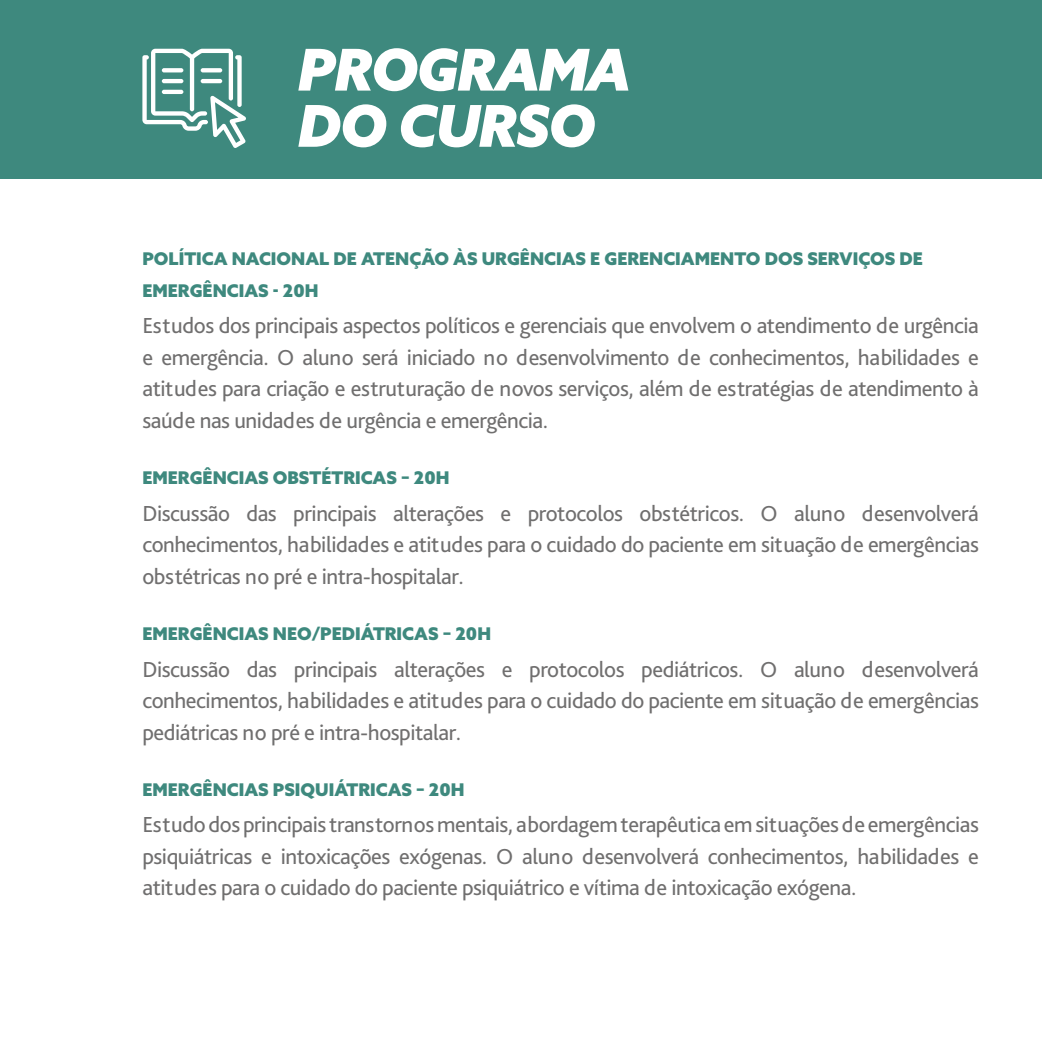
<style>
.page{position:relative;width:1042px;height:1042px;background:#fff}
.page>*{position:absolute;margin:0;border:0;box-sizing:border-box;transform-origin:0 0}
.t1{font:italic 900 57.75px/56.2px "Azo Sans";letter-spacing:-.02em;color:#fff}
.t2{font:22.75px/31.5px "Bliss Pro";letter-spacing:-.02em;color:#706f6f;text-align:justify}
.t3{font:900 17.5px/31.5px "Azo Sans";color:#3e897e}
</style>
<div class="page">
<div style="left:0;top:0;width:1042px;height:179px;background:#3e897e"></div>
<svg style="left:142px;top:49px;width:104px;height:99px"></svg>
<h1 class="t1" style="left:298px;top:41px;width:334px">PROGRAMA<br>DO CURSO</h1>
<p class="t3" style="left:142px;top:243px;width:782px">POLÍTICA NACIONAL DE ATENÇÃO ÀS URGÊNCIAS E GERENCIAMENTO DOS SERVIÇOS DE<br>EMERGÊNCIAS - 20H</p>
<p class="t2" style="left:142px;top:309px;width:838px">Estudos dos principais aspectos políticos e gerenciais que envolvem o atendimento de urgência e emergência. O aluno será iniciado no desenvolvimento de conhecimentos, habilidades e atitudes para criação e estruturação de novos serviços, além de estratégias de atendimento à saúde nas unidades de urgência e emergência.</p>
<p class="t3" style="left:142px;top:462px;width:309px">EMERGÊNCIAS OBSTÉTRICAS – 20H</p>
<p class="t2" style="left:142px;top:497px;width:838px">Discussão das principais alterações e protocolos obstétricos. O aluno desenvolverá conhecimentos, habilidades e atitudes para o cuidado do paciente em situação de emergências obstétricas no pré e intra-hospitalar.</p>
<p class="t3" style="left:142px;top:618px;width:350px">EMERGÊNCIAS NEO/PEDIÁTRICAS – 20H</p>
<p class="t2" style="left:142px;top:652px;width:838px">Discussão das principais alterações e protocolos pediátricos. O aluno desenvolverá conhecimentos, habilidades e atitudes para o cuidado do paciente em situação de emergências pediátricas no pré e intra-hospitalar.</p>
<p class="t3" style="left:142px;top:773px;width:324px">EMERGÊNCIAS PSIQUIÁTRICAS – 20H</p>
<p class="t2" style="left:142px;top:808px;width:838px">Estudo dos principais transtornos mentais, abordagem terapêutica em situações de emergências psiquiátricas e intoxicações exógenas. O aluno desenvolverá conhecimentos, habilidades e atitudes para o cuidado do paciente psiquiátrico e vítima de intoxicação exógena.</p>
</div>
